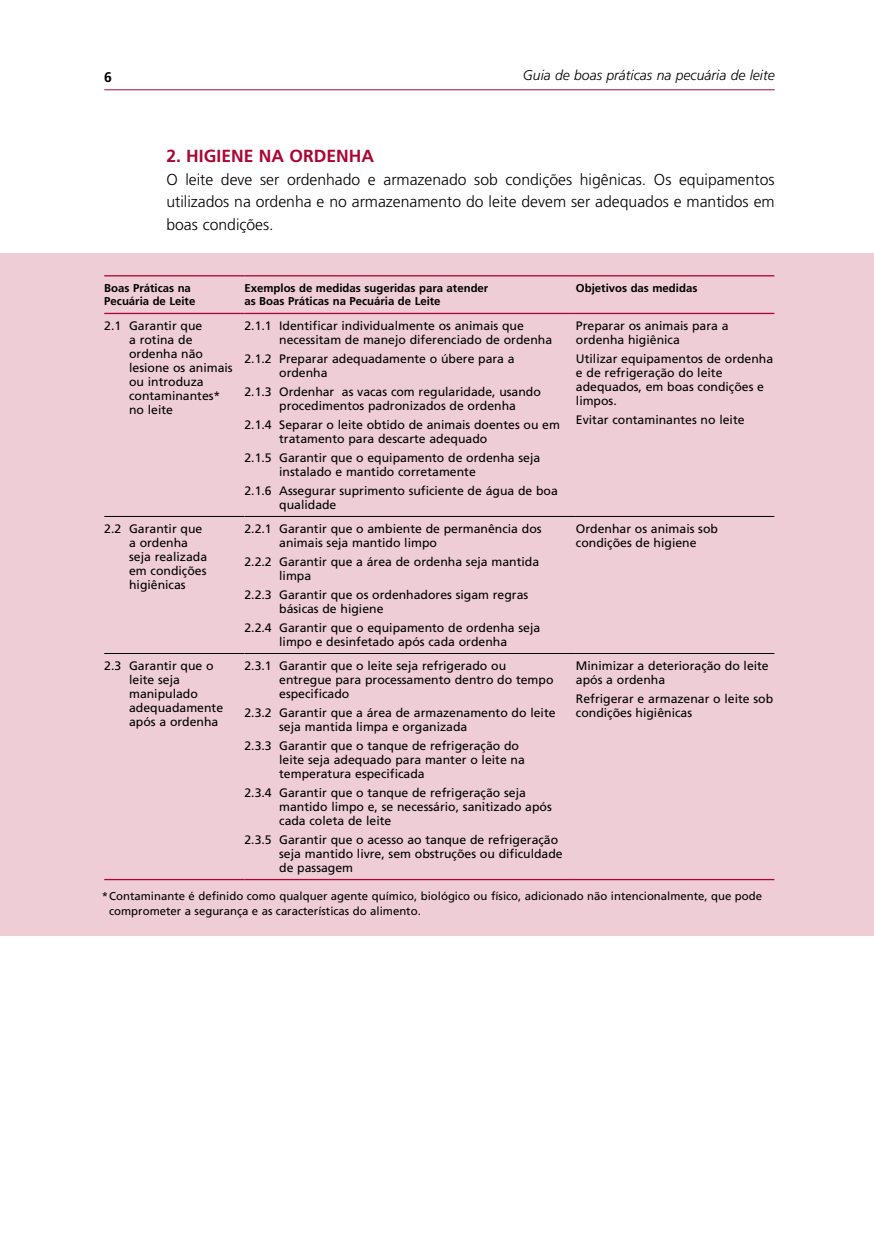
<style>
.page{position:relative;width:874px;height:1241px;background:#fff}
.page>*{position:absolute;margin:0;border:0;box-sizing:border-box;transform-origin:0 0}
.t1{font:700 17.5px "Frutiger LT Std";color:#ab0634}
.t2{font:300 15.75px/22.8px "Frutiger LT Std";color:#000;text-align:justify}
.t3{font:italic 300 14px "Frutiger LT Std";color:#000}
.t4{font:700 14px "Frutiger LT Std";color:#000}
.t5{font:12.25px/14px "Frutiger LT Std";color:#000}
.t6{font:11.38px/14.9px "Frutiger LT Std";color:#000}
.t7{font:700 11.38px/13.1px "Frutiger LT Std";color:#000}
</style>
<div class="page">
<hr style="left:104px;top:89px;width:670px;height:1px;background:#ab0634">
<div style="left:0;top:253px;width:873px;height:682px;background:#eecdd6"></div>
<hr style="left:104px;top:516px;width:140px;height:1px;background:#000">
<hr style="left:244px;top:516px;width:331px;height:1px;background:#000">
<hr style="left:575px;top:516px;width:199px;height:1px;background:#000">
<hr style="left:104px;top:653px;width:140px;height:1px;background:#000">
<hr style="left:244px;top:653px;width:331px;height:1px;background:#000">
<hr style="left:575px;top:653px;width:199px;height:1px;background:#000">
<hr style="left:104px;top:313px;width:140px;height:1px;background:#ab0634">
<hr style="left:244px;top:313px;width:331px;height:1px;background:#ab0634">
<hr style="left:575px;top:313px;width:199px;height:1px;background:#ab0634">
<hr style="left:104px;top:878px;width:140px;height:2px;background:#ab0634">
<hr style="left:244px;top:878px;width:331px;height:2px;background:#ab0634">
<hr style="left:575px;top:878px;width:199px;height:2px;background:#ab0634">
<hr style="left:104px;top:275px;width:140px;height:1px;background:#ab0634">
<hr style="left:244px;top:275px;width:331px;height:1px;background:#ab0634">
<hr style="left:575px;top:275px;width:199px;height:1px;background:#ab0634">
<p class="t4" style="left:104px;top:69px;width:9px">6</p>
<p class="t3" style="left:522px;top:67px;width:253px">Guia de boas práticas na pecuária de leite</p>
<h1 class="t1" style="left:166px;top:145px;width:209px">2. HIGIENE NA ORDENHA</h1>
<p class="t2" style="left:166px;top:168px;width:609px">O leite deve ser ordenhado e armazenado sob condições higênicas. Os equipamentos utilizados na ordenha e no armazenamento do leite devem ser adequados e mantidos em boas condições.</p>
<p class="t7" style="left:104px;top:281px;width:93px">Boas Práticas na<br>Pecuária de Leite</p>
<p class="t7" style="left:244px;top:281px;width:245px">Exemplos de medidas sugeridas para atender as Boas Práticas na Pecuária de Leite</p>
<p class="t7" style="left:575px;top:281px;width:123px">Objetivos das medidas</p>
<p class="t5" style="left:129px;top:319px;width:105px;text-indent:-25px">2.1 Garantir que<br>a rotina de ordenha não lesione os animais ou introduza contaminantes* no leite</p>
<p class="t5" style="left:279px;top:319px;width:274px;text-indent:-35px">2.1.1 Identificar individualmente os animais que necessitam de manejo diferenciado de ordenha</p>
<p class="t5" style="left:575px;top:319px;width:154px">Preparar os animais para a ordenha higiênica</p>
<p class="t5" style="left:575px;top:352px;width:199px">Utilizar equipamentos de ordenha e de refrigeração do leite adequados, em boas condições e limpos.</p>
<p class="t5" style="left:575px;top:413px;width:170px">Evitar contaminantes no leite</p>
<p class="t5" style="left:279px;top:352px;width:237px;text-indent:-35px">2.1.2 Preparar adequadamente o úbere para a ordenha</p>
<p class="t5" style="left:279px;top:385px;width:263px;text-indent:-35px">2.1.3 Ordenhar as vacas com regularidade, usando procedimentos padronizados de ordenha</p>
<p class="t5" style="left:279px;top:418px;width:282px;text-indent:-35px">2.1.4 Separar o leite obtido de animais doentes ou em tratamento para descarte adequado</p>
<p class="t5" style="left:279px;top:451px;width:262px;text-indent:-35px">2.1.5 Garantir que o equipamento de ordenha seja instalado e mantido corretamente</p>
<p class="t5" style="left:279px;top:484px;width:280px;text-indent:-35px">2.1.6 Assegurar suprimento suficiente de água de boa qualidade</p>
<p class="t5" style="left:129px;top:522px;width:79px;text-indent:-25px">2.2 Garantir que a ordenha seja realizada em condições higiênicas</p>
<p class="t5" style="left:279px;top:522px;width:264px;text-indent:-35px">2.2.1 Garantir que o ambiente de permanência dos animais seja mantido limpo</p>
<p class="t5" style="left:279px;top:555px;width:261px;text-indent:-35px">2.2.2 Garantir que a área de ordenha seja mantida limpa</p>
<p class="t5" style="left:279px;top:588px;width:250px;text-indent:-35px">2.2.3 Garantir que os ordenhadores sigam regras básicas de higiene</p>
<p class="t5" style="left:244px;top:620px;width:297px;text-align:center">2.2.4 Garantir que o equipamento de ordenha seja limpo e desinfetado após cada ordenha</p>
<p class="t5" style="left:129px;top:659px;width:95px;text-indent:-25px">2.3 Garantir que o leite seja manipulado adequadamente após a ordenha</p>
<p class="t5" style="left:279px;top:659px;width:275px;text-indent:-35px">2.3.1 Garantir que o leite seja refrigerado ou entregue para processamento dentro do tempo especificado</p>
<p class="t5" style="left:279px;top:706px;width:278px;text-indent:-35px">2.3.2 Garantir que a área de armazenamento do leite seja mantida limpa e organizada</p>
<p class="t5" style="left:279px;top:739px;width:247px;text-indent:-35px">2.3.3 Garantir que o tanque de refrigeração do leite seja adequado para manter o leite na temperatura especificada</p>
<p class="t5" style="left:279px;top:785px;width:274px;text-indent:-35px">2.3.4 Garantir que o tanque de refrigeração seja mantido limpo e, se necessário, sanitizado após cada coleta de leite</p>
<p class="t5" style="left:279px;top:832px;width:285px;text-indent:-35px">2.3.5 Garantir que o acesso ao tanque de refrigeração seja mantido livre, sem obstruções ou dificuldade de passagem</p>
<p class="t5" style="left:575px;top:522px;width:143px">Ordenhar os animais sob condições de higiene</p>
<p class="t5" style="left:575px;top:659px;width:194px">Minimizar a deterioração do leite após a ordenha</p>
<p class="t5" style="left:575px;top:692px;width:199px">Refrigerar e armazenar o leite sob condições higiênicas</p>
<p class="t6" style="left:109px;top:889px;width:654px;text-indent:-7px">*Contaminante é definido como qualquer agente químico, biológico ou físico, adicionado não intencionalmente, que pode comprometer a segurança e as características do alimento.</p>
</div>
